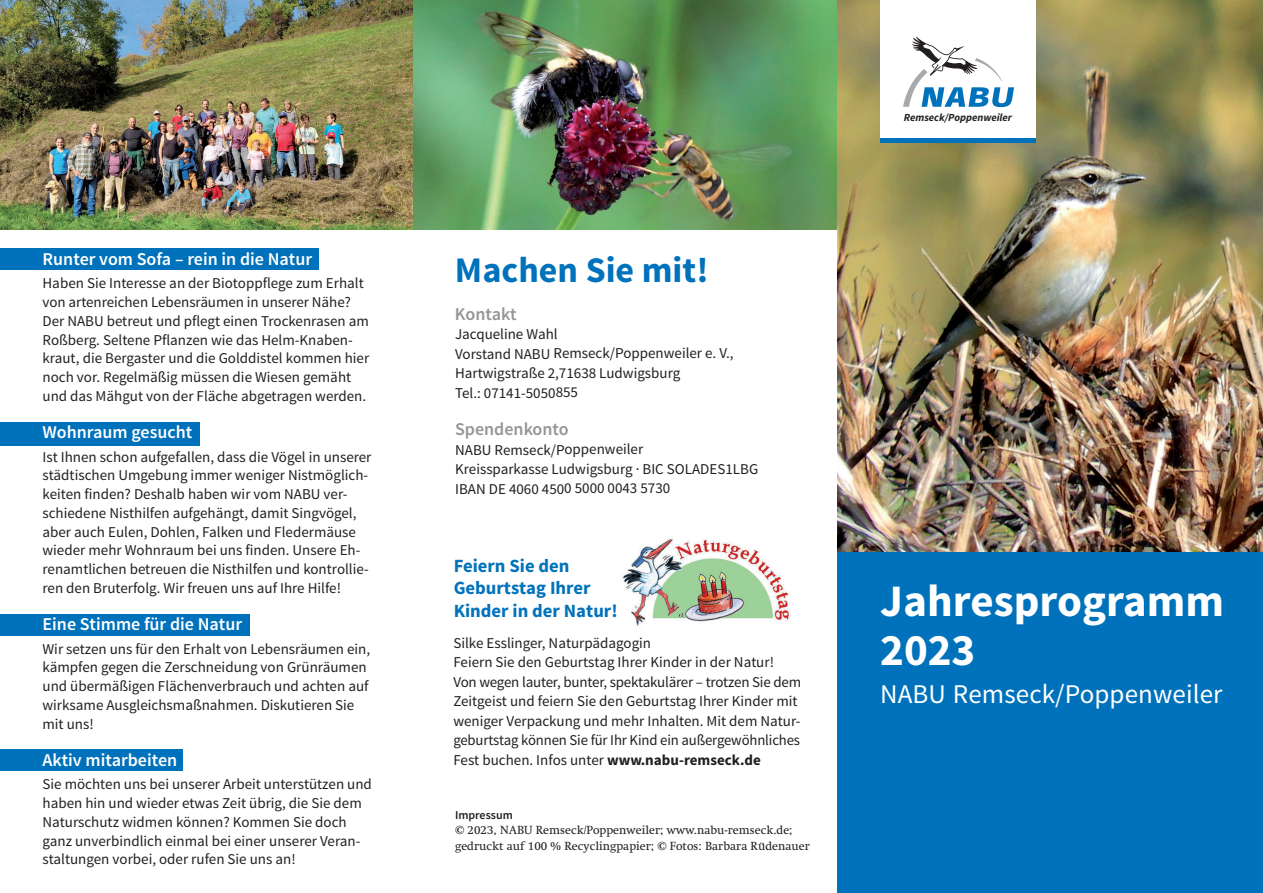
<style>
.page{position:relative;width:1263px;height:893px;background:#fff}
.page>*{position:absolute;margin:0;border:0;box-sizing:border-box;transform-origin:0 0}
.t1{font:700 45px/49.5px "Source Sans Pro";color:#fff}
.t2{font:700 36px "Source Sans Pro";color:#0072bc}
.t3{font:27px "Source Sans Pro";letter-spacing:.005em;color:#fff}
.t4{font:700 18.6px/22.5px "Source Sans Pro";color:#0072bc}
.t5{font:600 18px "Source Sans Pro";color:#fff}
.t6{font:600 18px "Source Sans Pro";color:#939598}
.t7{font:15px/18.8px "Source Sans Pro";color:#231f20}
.t8{font:12px/16.5px "Swift Com";color:#231f20}
.t9{font:600 12px "Source Sans Pro";color:#231f20}
.t10{font:italic 700 10.8px "Source Sans Pro";color:#231f20}
.s1{font-weight:700}
.s2{font-family:"Baskerville";font-weight:600}
</style>
<div class="page">
<div style="left:0;top:249px;width:319px;height:21px;background:#0072bc"></div>
<div style="left:0;top:422px;width:200px;height:23px;background:#0072bc"></div>
<div style="left:0;top:614px;width:249px;height:22px;background:#0072bc"></div>
<div style="left:0;top:750px;width:183px;height:21px;background:#0072bc"></div>
<img style="left:412px;top:0;width:426px;height:230px">
<img style="left:0;top:0;width:412px;height:230px">
<img style="left:838px;top:0;width:425px;height:553px">
<div style="left:838px;top:553px;width:425px;height:340px;background:#0072bc"></div>
<img style="left:622px;top:538px;width:168px;height:88px">
<div style="left:880px;top:0;width:155px;height:139px;background:#fff"></div>
<svg style="left:903px;top:36px;width:111px;height:71px"></svg>
<hr style="left:880px;top:138px;width:155px;height:4px;background:#0072bc">
<p class="t5" style="left:43px;top:252px;width:271px">Runter vom Sofa – rein in die Natur</p>
<p class="t7" style="left:43px;top:275px;width:328px">Haben Sie Interesse an der Biotoppflege zum Erhalt von artenreichen Lebensräumen in unserer Nähe?<br>Der NABU betreut und pflegt einen Trockenrasen am Roßberg. Seltene Pflanzen wie das Helm-Knaben&shy;kraut, die Bergaster und die Golddistel kommen hier noch vor. Regelmäßig müssen die Wiesen gemäht und das Mähgut von der Fläche abgetragen werden.</p>
<p class="t5" style="left:43px;top:426px;width:151px">Wohnraum gesucht</p>
<p class="t7" style="left:43px;top:448px;width:330px">Ist Ihnen schon aufgefallen, dass die Vögel in unserer städtischen Umgebung immer weniger Nistmöglich&shy;keiten finden? Deshalb haben wir vom NABU ver&shy;schiedene Nisthilfen aufgehängt, damit Singvögel, aber auch Eulen, Dohlen, Falken und Fledermäuse wieder mehr Wohnraum bei uns finden. Unsere Eh&shy;renamtlichen betreuen die Nisthilfen und kontrollie&shy;ren den Bruterfolg. Wir freuen uns auf Ihre Hilfe!</p>
<p class="t5" style="left:43px;top:618px;width:201px">Eine Stimme für die Natur</p>
<p class="t7" style="left:43px;top:640px;width:329px">Wir setzen uns für den Erhalt von Lebensräumen ein, kämpfen gegen die Zerschneidung von Grünräumen und übermäßigen Flächenverbrauch und achten auf wirksame Ausgleichsmaßnahmen. Diskutieren Sie mit uns!</p>
<p class="t5" style="left:43px;top:753px;width:136px">Aktiv mitarbeiten</p>
<p class="t7" style="left:43px;top:776px;width:331px">Sie möchten uns bei unserer Arbeit unterstützen und haben hin und wieder etwas Zeit übrig, die Sie dem Naturschutz widmen können? Kommen Sie doch ganz unverbindlich einmal bei einer unserer Veran&shy;staltungen vorbei, oder rufen Sie uns an!</p>
<h2 class="t2" style="left:455px;top:257px;width:255px">Machen Sie mit!</h2>
<p class="t6" style="left:455px;top:307px;width:63px">Kontakt</p>
<p class="t7" style="left:455px;top:326px;width:280px;line-height:19.5px">Jacqueline Wahl<br>Vorstand NABU Remseck/Poppenweiler e. V.,<br>Hartwigstraße 2,71638 Ludwigsburg<br>Tel.: 07141-5050855</p>
<p class="t6" style="left:455px;top:422px;width:115px">Spendenkonto</p>
<p class="t7" style="left:455px;top:441px;width:305px;line-height:19.5px">NABU Remseck/Poppenweiler<br>Kreissparkasse Ludwigsburg · BIC SOLADES1LBG<br>IBAN DE 4060 4500 5000 0043 5730</p>
<p class="t4" style="left:454px;top:556px;width:166px">Feiern Sie den<br>Geburtstag Ihrer<br>Kinder in der Natur!</p>
<p class="t7" style="left:453px;top:634px;width:349px;line-height:19.5px">Silke Esslinger, Naturpädagogin<br>Feiern Sie den Geburtstag Ihrer Kinder in der Natur!<br>Von wegen lauter, bunter, spektakulärer – trotzen Sie dem Zeitgeist und feiern Sie den Geburtstag Ihrer Kinder mit weniger Verpackung und mehr Inhalten. Mit dem Natur&shy;geburtstag können Sie für Ihr Kind ein außergewöhnliches Fest buchen. Infos unter <span class="s1">www.nabu-remseck.de</span></p>
<p class="t9" style="left:455px;top:811px;width:59px">Impressum</p>
<p class="t8" style="left:455px;top:822px;width:356px">© 2023, NABU Remseck/Poppenweiler; www.nabu-remseck.de; gedruckt auf 100 % Recyclingpapier; © Fotos: Barbara Ru<span class="s2">̈</span>denauer</p>
<p class="t10" style="left:904px;top:111px;width:110px">Remseck/Poppenweiler</p>
<h1 class="t1" style="left:880px;top:580px;width:345px">Jahresprogramm<br>2023</h1>
<h3 class="t3" style="left:880px;top:683px;width:344px">NABU Remseck/Poppenweiler</h3>
</div>
